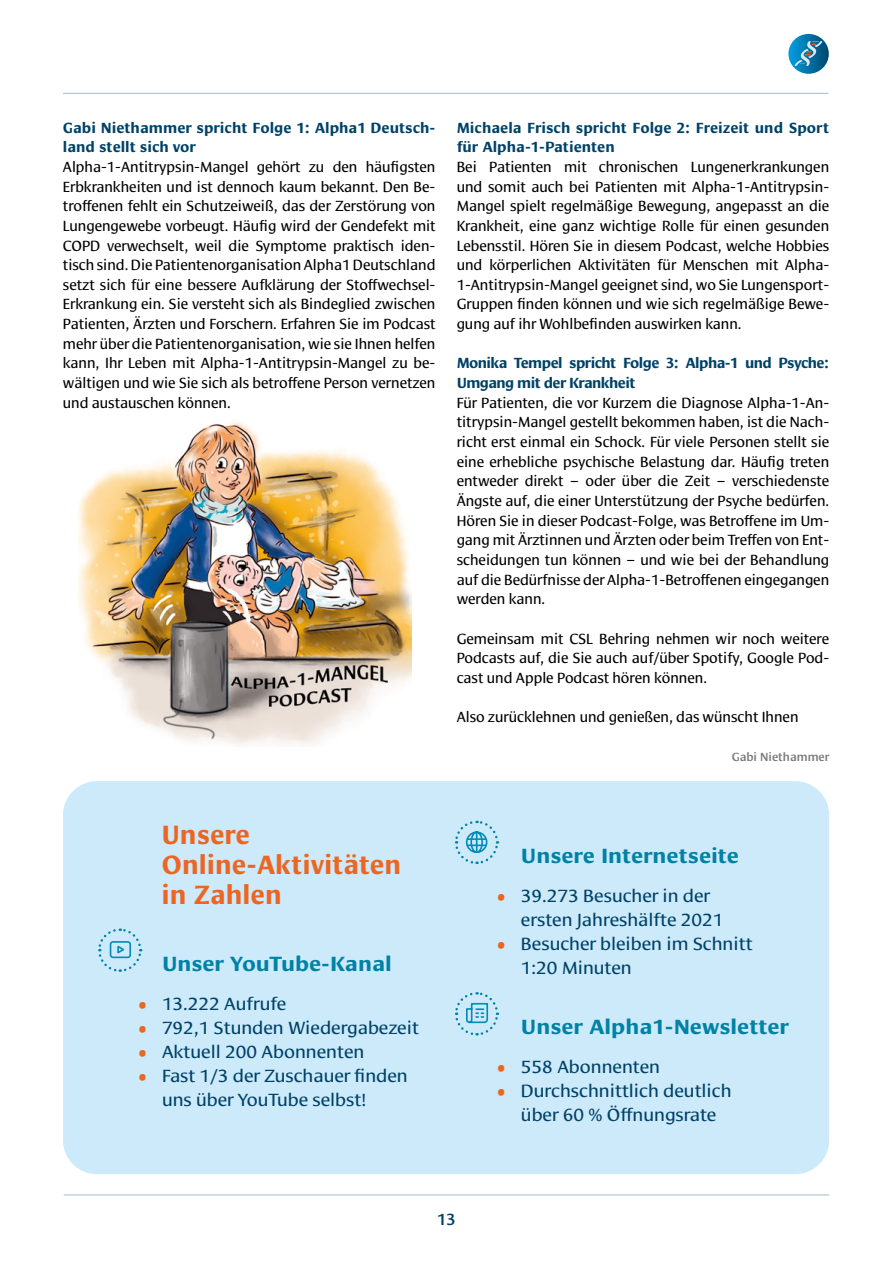
<style>
.page{position:relative;width:893px;height:1263px;background:#fff}
.page>*{position:absolute;margin:0;border:0;box-sizing:border-box;transform-origin:0 0}
.t1{font:700 27px/30px "Cora Basic";color:#ec6622;scale:.93 1}
.t2{font:700 21px "Cora Basic";color:#0082a4}
.t3{font:18px/24px "Cora Basic";color:#004267}
.t4{font:500 16.5px "Cora Basic";color:#004267;scale:.94 1}
.t5{font:15px/19.6px "Cora Basic";color:#000;text-align:justify;scale:.94 1}
.t6{font:700 15px/19.6px "Cora Basic";color:#004267;scale:.94 1}
.t7{font:700 15px/19.6px "Cora Basic";letter-spacing:-.04em;color:#004267;scale:.93 1}
.t8{font:500 12px "Cora Basic";color:#7a7b7a;scale:.94 1}
.s1{font-size:30px;color:#ec6622}
</style>
<div class="page">
<hr style="left:63px;top:93px;width:765px;height:1px;background:#a2bbd1">
<hr style="left:64px;top:1194px;width:765px;height:1px;background:#a2bbd1">
<svg style="left:788px;top:34px;width:41px;height:40px"></svg>
<svg style="left:794px;top:41px;width:29px;height:25px"></svg>
<img style="left:78px;top:421px;width:333px;height:325px">
<div style="left:63px;top:781px;width:766px;height:393px;background:#cdeafb;border-radius:34px"></div>
<svg style="left:455px;top:992px;width:45px;height:44px"></svg>
<svg style="left:455px;top:820px;width:45px;height:44px"></svg>
<svg style="left:98px;top:928px;width:45px;height:44px"></svg>
<p class="t6" style="left:63px;top:118px;width:398px">Gabi Niethammer spricht Folge 1: Alpha1 Deutsch&shy;land stellt sich vor</p>
<p class="t5" style="left:63px;top:157px;width:398px">Alpha-1-Antitrypsin-Mangel gehört zu den häufigsten Erbkrankheiten und ist dennoch kaum bekannt. Den Be&shy;troffenen fehlt ein Schutzeiweiß, das der Zerstörung von Lungengewebe vorbeugt. Häufig wird der Gendefekt mit COPD verwechselt, weil die Symptome praktisch iden&shy;tisch sind. Die Patientenorganisation Alpha1 Deutschland setzt sich für eine bessere Aufklärung der Stoffwechsel-Erkrankung ein. Sie versteht sich als Bindeglied zwischen Patienten, Ärzten und Forschern. Erfahren Sie im Podcast mehr über die Patientenorganisation, wie sie Ihnen helfen kann, Ihr Leben mit Alpha-1-Antitrypsin-Mangel zu be&shy;wältigen und wie Sie sich als betroffene Person vernetzen und austauschen können.</p>
<p class="t6" style="left:457px;top:118px;width:398px">Michaela Frisch spricht Folge 2: Freizeit und Sport für Alpha-1-Patienten</p>
<p class="t5" style="left:457px;top:157px;width:398px">Bei Patienten mit chronischen Lungenerkrankungen und somit auch bei Patienten mit Alpha-1-Antitrypsin-Mangel spielt regelmäßige Bewegung, angepasst an die Krankheit, eine ganz wichtige Rolle für einen gesunden Lebensstil. Hören Sie in diesem Podcast, welche Hobbies und körperlichen Aktivitäten für Menschen mit Alpha-1-Antitrypsin-Mangel geeignet sind, wo Sie Lungensport-Gruppen finden können und wie sich regelmäßige Bewe&shy;gung auf ihr Wohlbefinden auswirken kann.</p>
<p class="t7" style="left:457px;top:353px;width:402px">Monika Tempel spricht Folge 3: Alpha-1 und Psyche:<br>Umgang mit der Krankheit</p>
<p class="t5" style="left:457px;top:393px;width:398px">Für Patienten, die vor Kurzem die Diagnose Alpha-1-An&shy;titrypsin-Mangel gestellt bekommen haben, ist die Nach&shy;richt erst einmal ein Schock. Für viele Personen stellt sie eine erhebliche psychische Belastung dar. Häufig treten entweder direkt – oder über die Zeit – verschiedenste Ängste auf, die einer Unterstützung der Psyche bedürfen.<br>Hören Sie in dieser Podcast-Folge, was Betroffene im Um&shy;gang mit Ärztinnen und Ärzten oder beim Treffen von Ent&shy;scheidungen tun können – und wie bei der Behandlung auf die Bedürfnisse der Alpha-1-Betroffenen eingegangen werden kann.</p>
<p class="t5" style="left:457px;top:629px;width:398px">Gemeinsam mit CSL Behring nehmen wir noch weitere Podcasts auf, die Sie auch auf/über Spotify, Google Pod&shy;cast und Apple Podcast hören können.</p>
<p class="t5" style="left:457px;top:707px;width:365px">Also zurücklehnen und genießen, das wünscht Ihnen</p>
<p class="t8" style="left:732px;top:750px;width:105px">Gabi Niethammer</p>
<h1 class="t1" style="left:162px;top:820px;width:259px">Unsere<br>Online-Aktivitäten in Zahlen</h1>
<h2 class="t2" style="left:162px;top:951px;width:231px">Unser YouTube-Kanal</h2>
<p class="t3" style="left:135px;top:992px;width:153px"><span class="s1">•</span> 13.222 Aufrufe</p>
<p class="t3" style="left:135px;top:1016px;width:285px"><span class="s1">•</span> 792,1 Stunden Wiedergabezeit</p>
<p class="t3" style="left:135px;top:1040px;width:231px"><span class="s1">•</span> Aktuell 200 Abonnenten</p>
<p class="t3" style="left:162px;top:1064px;width:247px;text-indent:-27px"><span class="s1">•</span> Fast 1/3 der Zuschauer finden uns über YouTube selbst!</p>
<h2 class="t2" style="left:521px;top:843px;width:220px">Unsere Internetseite</h2>
<p class="t3" style="left:521px;top:884px;width:204px;text-indent:-27px"><span class="s1">•</span> 39.273 Besucher in der ersten Jahreshälfte 2021</p>
<p class="t3" style="left:521px;top:932px;width:233px;text-indent:-27px"><span class="s1">•</span> Besucher bleiben im Schnitt<br>1:20 Minuten</p>
<h2 class="t2" style="left:521px;top:1014px;width:270px">Unser Alpha1-Newsletter</h2>
<p class="t3" style="left:494px;top:1055px;width:168px"><span class="s1">•</span> 558 Abonnenten</p>
<p class="t3" style="left:521px;top:1079px;width:212px;text-indent:-27px"><span class="s1">•</span> Durchschnittlich deutlich über 60 % Öffnungsrate</p>
<p class="t4" style="left:437px;top:1209px;width:21px">13</p>
</div>
